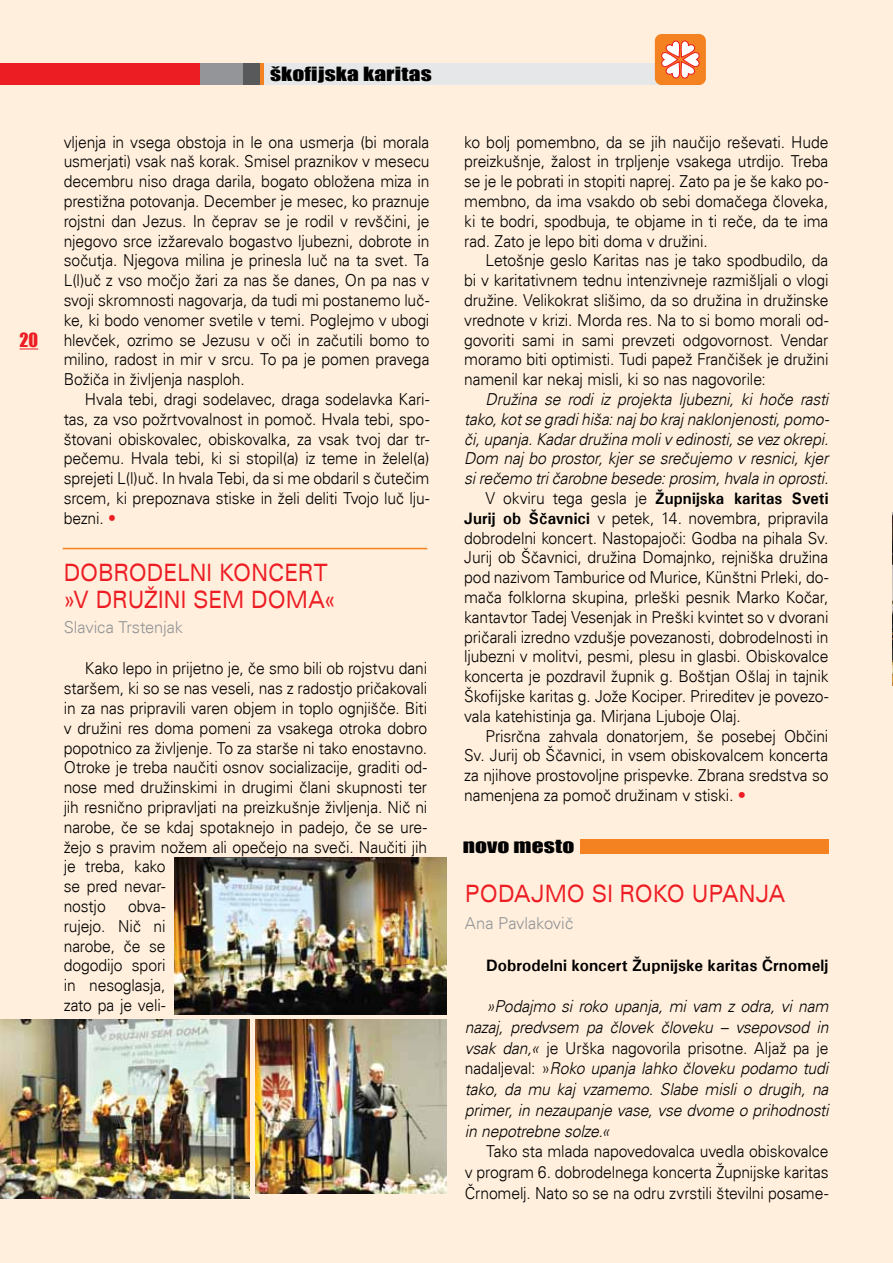
<style>
.page{position:relative;width:893px;height:1263px;background:#ffefdc}
.page>*{position:absolute;margin:0;border:0;box-sizing:border-box;transform-origin:0 0}
.t1{font:expanded 24px/27px "Univers";color:#ed1d24;scale:.78 1}
.t2{font:18px "Impact";letter-spacing:.005em;color:#000;scale:1.3 1}
.t3{font:18px "Impact";color:#ed1d24}
.t4{font:300 16.5px/19.8px "Univers";letter-spacing:-.01em;color:#000;text-align:justify;scale:.95 1}
.t5{font:italic 300 16.5px/20.7px "Univers";letter-spacing:-.01em;color:#000;text-align:justify;scale:.95 1}
.t6{font:700 16.5px "Univers";letter-spacing:.005em;color:#000}
.t7{font:700 16.5px "Univers";letter-spacing:.005em;color:#000;scale:.95 1}
.t8{font:300 16.5px "Univers";letter-spacing:-.005em;color:#939598}
.s1{color:#ed1d24}
.s2{font-weight:300}
.s3{font-weight:700}
.s4{font-style:normal}
</style>
<div class="page">
<img style="left:255px;top:1019px;width:191px;height:175px">
<img style="left:174px;top:858px;width:272px;height:157px">
<img style="left:0;top:1019px;width:249px;height:180px">
<hr style="left:63px;top:548px;width:364px;height:1px;background:#f58220">
<div style="left:0;top:64px;width:668px;height:21px;background:#e6e7e8"></div>
<div style="left:0;top:64px;width:259px;height:21px;background:#58595b"></div>
<div style="left:0;top:64px;width:242px;height:21px;background:#939598"></div>
<div style="left:0;top:64px;width:200px;height:21px;background:#ed1d24"></div>
<div style="left:655px;top:34px;width:51px;height:51px;background:#f58220;border-radius:7px"></div>
<svg style="left:661px;top:40px;width:39px;height:39px"></svg>
<div style="left:580px;top:839px;width:248px;height:15px;background:#f58220"></div>
<img style="left:892px;top:513px;width:1px;height:173px">
<svg style="left:19px;top:348px;width:19px;height:1px"></svg>
<p class="t3" style="left:19px;top:326px;width:20px">20</p>
<p class="t2" style="left:270px;top:60px;width:126px">škofijska karitas</p>
<p class="t4" style="left:64px;top:132px;width:387px">vljenja in vsega obstoja in le ona usmerja (bi morala usmerjati) vsak naš korak. Smisel praznikov v mesecu decembru niso draga darila, bogato obložena miza in prestižna potovanja. December je mesec, ko praznuje rojstni dan Jezus. In čeprav se je rodil v revščini, je njegovo srce izžarevalo bogastvo ljubezni, dobrote in sočutja. Njegova milina je prinesla luč na ta svet. Ta L(l)uč z vso močjo žari za nas še danes, On pa nas v svoji skromnosti nagovarja, da tudi mi postanemo luč&shy;ke, ki bodo venomer svetile v temi. Poglejmo v ubogi hlevček, ozrimo se Jezusu v oči in začutili bomo to milino, radost in mir v srcu. To pa je pomen pravega Božiča in življenja nasploh.</p>
<p class="t4" style="left:64px;top:389px;width:386px;text-indent:21px">Hvala tebi, dragi sodelavec, draga sodelavka Kari&shy;tas, za vso požrtvovalnost in pomoč. Hvala tebi, spo&shy;štovani obiskovalec, obiskovalka, za vsak tvoj dar tr&shy;pečemu. Hvala tebi, ki si stopil(a) iz teme in želel(a) sprejeti L(l)uč. In hvala Tebi, da si me obdaril s čutečim srcem, ki prepoznava stiske in želi deliti Tvojo luč lju&shy;bezni. <span class="s1">•</span></p>
<h1 class="t1" style="left:64px;top:559px;width:340px">DOBRODELNI KONCERT »V DRUŽ</h1>
<h1 class="t1" style="left:158px;top:586px;width:229px">INI SEM DOMA«</h1>
<p class="t8" style="left:64px;top:617px;width:121px">Slavica Trstenjak</p>
<p class="t4" style="left:64px;top:659px;width:384px;text-align:left;text-indent:21px">Kako lepo in prijetno je, če smo bili ob rojstvu dani staršem, ki so se nas veseli, nas z radostjo pričakovali in za nas pripravili varen objem in toplo ognjišče. Biti v družini res doma pomeni za vsakega otroka dobro popotnico za življenje. To za starše ni tako enostavno.<br>Otroke je treba naučiti osnov socializacije, graditi od&shy;nose med družinskimi in drugimi člani skupnosti ter jih resnično pripravljati na preizkušnje življenja. Nič ni narobe, če se kdaj spotaknejo in padejo, če se ure&shy;žejo s pravim nožem ali opečejo na sveči. Naučiti jih je treba, kako<br>se pred nevar-<br>nostjo</p>
<p class="t4" style="left:64px;top:896px;width:109px;text-indent:64px">obva&shy;rujejo. Nič ni narobe, če se dogodijo spori in nesoglasja, zato pa je veli-</p>
<p class="t4" style="left:464px;top:132px;width:385px">ko bolj pomembno, da se jih naučijo reševati. Hude preizkušnje, žalost in trpljenje vsakega utrdijo. Treba se je le pobrati in stopiti naprej. Zato pa je še kako po&shy;membno, da ima vsakdo ob sebi domačega človeka, ki te bodri, spodbuja, te objame in ti reče, da te ima rad. Zato je lepo biti doma v družini.</p>
<p class="t4" style="left:464px;top:251px;width:385px;text-indent:21px">Letošnje geslo Karitas nas je tako spodbudilo, da bi v karitativnem tednu intenzivneje razmišljali o vlogi družine. Velikokrat slišimo, da so družina in družinske vrednote v krizi. Morda res. Na to si bomo morali od&shy;govoriti sami in sami prevzeti odgovornost. Vendar moramo biti optimisti. Tudi papež Frančišek je družini namenil kar nekaj misli, ki so nas nagovorile:</p>
<p class="t5" style="left:485px;top:389px;width:362px">Družina se rodi iz projekta ljubezni, ki hoče rasti</p>
<p class="t5" style="left:464px;top:409px;width:386px">tako, kot se gradi hiša: naj bo kraj naklonjenosti, pomo-</p>
<p class="t5" style="left:464px;top:428px;width:385px">či, upanja. Kadar družina moli v edinosti, se vez okrepi.</p>
<p class="t5" style="left:464px;top:448px;width:385px">Dom naj bo prostor, kjer se srečujemo v resnici, kjer</p>
<p class="t5" style="left:464px;top:468px;width:385px">si rečemo tri čarobne besede: prosim, hvala in oprosti.</p>
<p class="t7" style="left:485px;top:488px;width:363px"><span class="s2">V okviru tega gesla je</span> Župnijska karitas Sveti</p>
<p class="t4" style="left:464px;top:508px;width:385px"><span class="s3">Jurij ob Ščavnici</span> v petek, 14. novembra, pripravila</p>
<p class="t4" style="left:464px;top:528px;width:385px">dobrodelni koncert. Nastopajoči: Godba na pihala Sv.</p>
<p class="t4" style="left:464px;top:548px;width:385px">Jurij ob Ščavnici, družina Domajnko, rejniška družina</p>
<p class="t4" style="left:464px;top:567px;width:385px">pod nazivom Tamburice od Murice, Künštni Prleki, do-</p>
<p class="t4" style="left:464px;top:587px;width:385px">mača folklorna skupina, prleški pesnik Marko Kočar,</p>
<p class="t4" style="left:464px;top:607px;width:385px">kantavtor Tadej Vesenjak in Preški kvintet so v dvorani</p>
<p class="t4" style="left:464px;top:627px;width:385px">pričarali izredno vzdušje povezanosti, dobrodelnosti in</p>
<p class="t4" style="left:464px;top:647px;width:385px">ljubezni v molitvi, pesmi, plesu in glasbi. Obiskovalce</p>
<p class="t4" style="left:464px;top:666px;width:385px">koncerta je pozdravil župnik g. Boštjan Ošlaj in tajnik</p>
<p class="t4" style="left:464px;top:686px;width:385px">Škofijske karitas g. Jože Kociper. Prireditev je povezo-</p>
<p class="t4" style="left:464px;top:706px;width:293px">vala katehistinja ga. Mirjana Ljuboje Olaj.</p>
<p class="t4" style="left:485px;top:726px;width:362px">Prisrčna zahvala donatorjem, še posebej Občini</p>
<p class="t4" style="left:464px;top:746px;width:385px">Sv. Jurij ob Ščavnici, in vsem obiskovalcem koncerta</p>
<p class="t4" style="left:464px;top:765px;width:385px">za njihove prostovoljne prispevke. Zbrana sredstva so</p>
<p class="t4" style="left:464px;top:785px;width:298px">namenjena za pomoč družinam v stiski. <span class="s1">•</span></p>
<p class="t2" style="left:463px;top:832px;width:87px">novo mesto</p>
<h1 class="t1" style="left:465px;top:880px;width:413px">PODAJM O SI ROKO UPANJA</h1>
<p class="t8" style="left:465px;top:913px;width:110px">Ana Pavlakovič</p>
<p class="t6" style="left:486px;top:954px;width:344px">Dobrodelni koncert Župnijske karitas Črnomelj</p>
<p class="t5" style="left:465px;top:996px;width:384px;text-indent:21px">»Podajmo si roko upanja, mi vam z odra, vi nam nazaj, predvsem pa človek človeku – vsepovsod in vsak dan,« <span class="s4">je Urška nagovorila prisotne. Aljaž pa je nadaljeval: »</span>Roko upanja lahko človeku podamo tudi tako, da mu kaj vzamemo. Slabe misli o drugih, na primer, in nezaupanje vase, vse dvome o prihodnosti in nepotrebne solze.«</p>
<p class="t4" style="left:465px;top:1141px;width:384px;line-height:20.7px;text-indent:21px">Tako sta mlada napovedovalca uvedla obiskovalce v program 6. dobrodelnega koncerta Župnijske karitas Črnomelj. Nato so se na odru zvrstili številni posame-</p>
</div>
